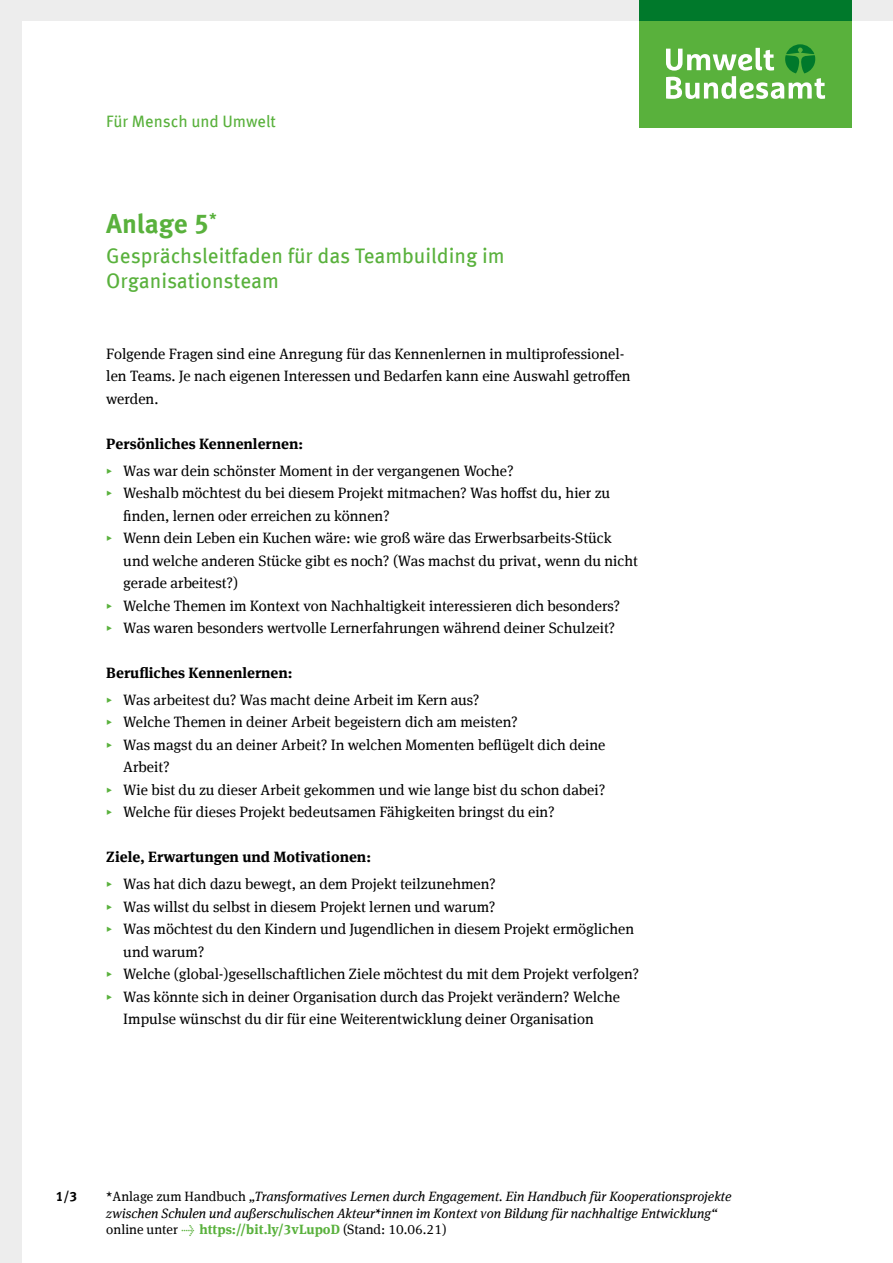
<style>
.page{position:relative;width:893px;height:1263px;background:#fff}
.page>*{position:absolute;margin:0;border:0;box-sizing:border-box;transform-origin:0 0}
.t1{font:700 27px "Meta Offc";color:#59b13c}
.t2{font:21px/25.2px "Meta Offc";color:#59b13c}
.t3{font:16.5px "Meta Offc";letter-spacing:-.005em;color:#59b13c}
.t4{font:15px/26.7px "Meta Serif Offc";color:#000}
.t5{font:italic 13.5px/16.5px "Meta Serif Offc";color:#000}
.t6{font:700 13.5px "Meta Offc";color:#000}
.s1{font-weight:700}
.s2{font-family:"Delicious";font-style:italic;color:#59b13c}
.s3{font-style:normal}
.s4{font-weight:700;font-style:normal;color:#59b13c}
</style>
<div class="page">
<div style="left:0;top:0;width:893px;height:20px;background:#ededed"></div>
<div style="left:0;top:0;width:21px;height:1263px;background:#ededed"></div>
<div style="left:639px;top:0;width:213px;height:21px;background:#00792b"></div>
<div style="left:639px;top:21px;width:213px;height:107px;background:#59b13c"></div>
<svg style="left:666px;top:44px;width:159px;height:55px"></svg>
<p class="t3" style="left:106px;top:112px;width:171px">Für Mensch und Umwelt</p>
<h1 class="t1" style="left:106px;top:208px;width:112px">Anlage 5<sup>*</sup></h1>
<h2 class="t2" style="left:106px;top:243px;width:400px">Gesprächsleitfaden für das Teambuilding im<br>Organisationsteam</h2>
<p class="t4" style="left:106px;top:343px;width:526px;line-height:22.5px">Folgende Fragen sind eine Anregung für das Kennenlernen in multiprofessionel&shy;len Teams. Je nach eigenen Interessen und Bedarfen kann eine Auswahl getroffen werden.</p>
<p class="t4" style="left:106px;top:431px;width:409px"><span class="s1">Persönliches Kennenlernen:<br></span><span class="s2">π</span> Was war dein schönster Moment in der vergangenen Woche?</p>
<p class="t4" style="left:106px;top:480px;width:505px"><span class="s2">π</span> Weshalb möchtest du bei diesem Projekt mitmachen? Was hoffst du, hier zu</p>
<p class="t4" style="left:123px;top:502px;width:268px">finden, lernen oder erreichen zu können?</p>
<p class="t4" style="left:106px;top:525px;width:507px"><span class="s2">π</span> Wenn dein Leben ein Kuchen wäre: wie groß wäre das Erwerbsarbeits-Stück</p>
<p class="t4" style="left:123px;top:547px;width:516px">und welche anderen Stücke gibt es noch? (Was machst du privat, wenn du nicht</p>
<p class="t4" style="left:123px;top:570px;width:116px">gerade arbeitest?)</p>
<p class="t4" style="left:106px;top:592px;width:515px"><span class="s2">π</span> Welche Themen im Kontext von Nachhaltigkeit interessieren dich besonders?</p>
<p class="t4" style="left:106px;top:615px;width:510px"><span class="s2">π</span> Was waren besonders wertvolle Lernerfahrungen während deiner Schulzeit?</p>
<p class="t4" style="left:106px;top:660px;width:375px"><span class="s1">Berufliches Kennenlernen:<br></span><span class="s2">π</span> Was arbeitest du? Was macht deine Arbeit im Kern aus?</p>
<p class="t4" style="left:106px;top:709px;width:413px"><span class="s2">π</span> Welche Themen in deiner Arbeit begeistern dich am meisten?</p>
<p class="t4" style="left:106px;top:731px;width:501px"><span class="s2">π</span> Was magst du an deiner Arbeit? In welchen Momenten beflügelt dich deine</p>
<p class="t4" style="left:123px;top:754px;width:48px">Arbeit?</p>
<p class="t4" style="left:106px;top:776px;width:501px"><span class="s2">π</span> Wie bist du zu dieser Arbeit gekommen und wie lange bist du schon dabei?</p>
<p class="t4" style="left:106px;top:799px;width:450px"><span class="s2">π</span> Welche für dieses Projekt bedeutsamen Fähigkeiten bringst du ein?</p>
<p class="t4" style="left:106px;top:844px;width:391px"><span class="s1">Ziele, Erwartungen und Motivationen:<br></span><span class="s2">π</span> Was hat dich dazu bewegt, an dem Projekt teilzunehmen?</p>
<p class="t4" style="left:106px;top:893px;width:391px"><span class="s2">π</span> Was willst du selbst in diesem Projekt lernen und warum?</p>
<p class="t4" style="left:106px;top:916px;width:529px"><span class="s2">π</span> Was möchtest du den Kindern und Jugendlichen in diesem Projekt ermöglichen</p>
<p class="t4" style="left:123px;top:938px;width:83px">und warum?</p>
<p class="t4" style="left:106px;top:961px;width:534px"><span class="s2">π</span> Welche (global-)gesellschaftlichen Ziele möchtest du mit dem Projekt verfolgen?</p>
<p class="t4" style="left:106px;top:983px;width:515px"><span class="s2">π</span> Was könnte sich in deiner Organisation durch das Projekt verändern? Welche</p>
<p class="t4" style="left:123px;top:1006px;width:472px">Impulse wünschst du dir für eine Weiterentwicklung deiner Organisation</p>
<p class="t6" style="left:56px;top:1188px;width:23px">1/3</p>
<p class="t5" style="left:106px;top:1188px;width:627px"><span class="s3">*Anlage zum Handbuch</span> „Transformatives Lernen durch Engagement. Ein Handbuch für Kooperationsprojekte zwischen Schulen und außerschulischen Akteur*innen im Kontext von Bildung für nachhaltige Entwicklung“ <span class="s3">online unter</span> <span class="s4">→ https://bit.ly/3vLupoD</span> <span class="s3">(Stand: 10.06.21)</span></p>
</div>
